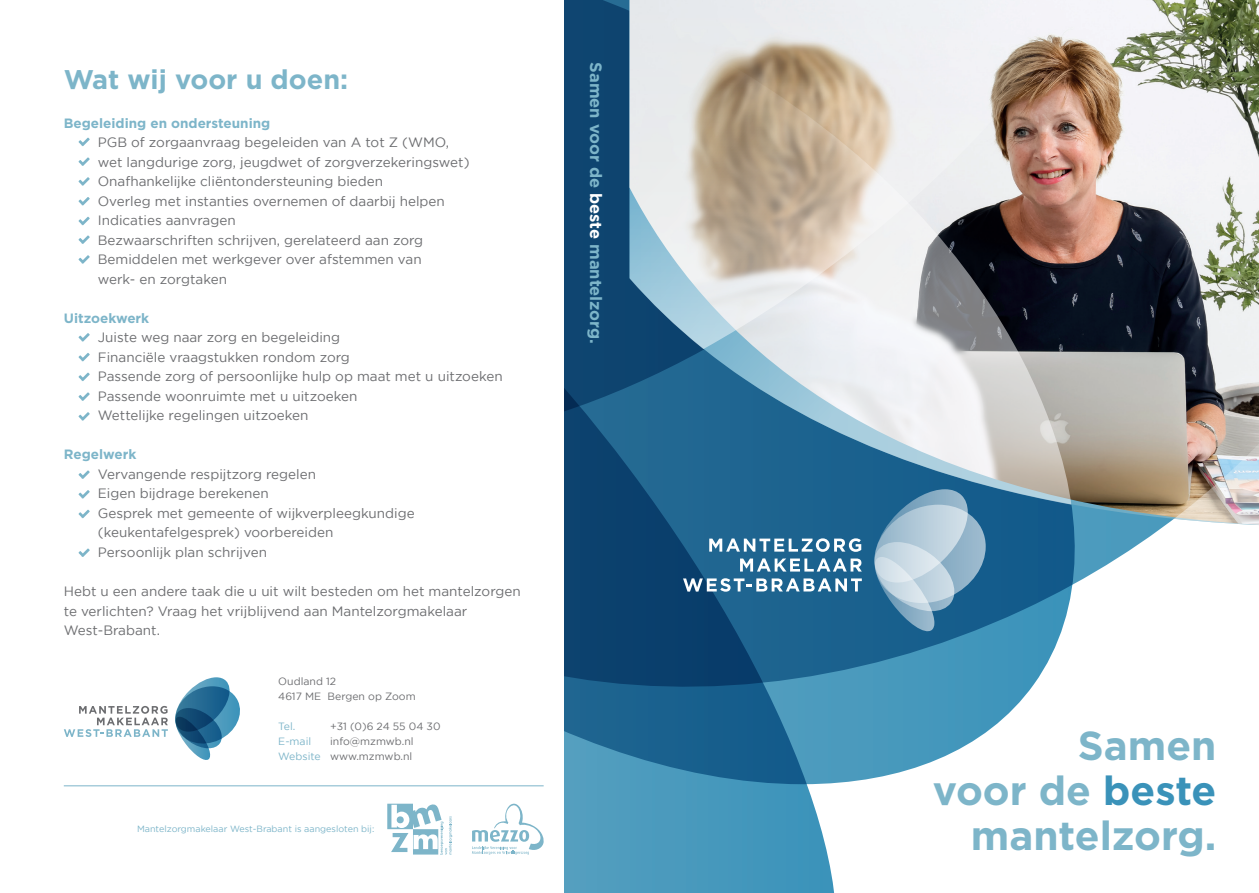
<style>
.page{position:relative;width:1259px;height:893px;background:#fff}
.page>*{position:absolute;margin:0;border:0;box-sizing:border-box;transform-origin:0 0}
.t1{font:700 40.5px "Gotham";color:#7db5c9}
.t2{font:700 27px "Gotham";color:#7db5c9}
.t3{font:700 16.5px "Gotham";color:#7db5c9}
.t4{font:13.5px "Gotham";color:#6c6d70}
.t5{font:700 13.5px "Gotham";color:#7db5c9}
.t6{font:10.5px "Gotham";color:#6c6d70}
.t7{font:10.5px "Gotham";color:#7db5c9}
.t8{font:9px "Gotham";color:#7db5c9}
.s1{color:#7db5c9}
.s2{color:#fff}
.s3{color:#3a92b9}
</style>
<div class="page">
<svg style="left:836px;top:687px;width:196px;height:96px"></svg>
<svg style="left:565px;top:687px;width:271px;height:206px;background:#3e8aaf"></svg>
<svg style="left:565px;top:0;width:601px;height:687px;background:#336b91"></svg>
<img style="left:629px;top:0;width:630px;height:525px">
<svg style="left:79px;top:333px;width:11px;height:9px"></svg>
<svg style="left:79px;top:353px;width:11px;height:8px"></svg>
<svg style="left:79px;top:373px;width:11px;height:8px"></svg>
<svg style="left:79px;top:392px;width:11px;height:9px"></svg>
<svg style="left:79px;top:412px;width:11px;height:9px"></svg>
<svg style="left:79px;top:138px;width:11px;height:8px"></svg>
<svg style="left:79px;top:157px;width:11px;height:9px"></svg>
<svg style="left:79px;top:177px;width:11px;height:9px"></svg>
<svg style="left:79px;top:197px;width:11px;height:8px"></svg>
<svg style="left:79px;top:217px;width:11px;height:8px"></svg>
<svg style="left:79px;top:235px;width:11px;height:9px"></svg>
<svg style="left:79px;top:255px;width:11px;height:9px"></svg>
<svg style="left:79px;top:470px;width:11px;height:9px"></svg>
<svg style="left:79px;top:490px;width:11px;height:9px"></svg>
<svg style="left:79px;top:510px;width:11px;height:8px"></svg>
<svg style="left:79px;top:548px;width:11px;height:9px"></svg>
<svg style="left:387px;top:804px;width:65px;height:51px"></svg>
<svg style="left:472px;top:804px;width:72px;height:51px"></svg>
<hr style="left:64px;top:785px;width:479px;height:1px;background:#7db5c9">
<img style="left:1174px;top:430px;width:85px;height:95px">
<svg style="left:629px;top:0;width:467px;height:349px"></svg>
<svg style="left:630px;top:12px;width:441px;height:493px"></svg>
<svg style="left:874px;top:489px;width:111px;height:142px;background:#7ca4be"></svg>
<svg style="left:709px;top:538px;width:152px;height:14px"></svg>
<svg style="left:740px;top:558px;width:122px;height:14px"></svg>
<svg style="left:683px;top:578px;width:179px;height:14px"></svg>
<svg style="left:175px;top:677px;width:65px;height:83px"></svg>
<svg style="left:64px;top:706px;width:104px;height:31px"></svg>
<p class="t2" style="left:64px;top:64px;width:286px">Wat wij voor u doen:</p>
<p class="t5" style="left:64px;top:115px;width:208px">Begeleiding en ondersteuning</p>
<p class="t4" style="left:98px;top:135px;width:353px">PGB of zorgaanvraag begeleiden van A tot Z (WMO,</p>
<p class="t4" style="left:98px;top:155px;width:373px">wet langdurige zorg, jeugdwet of zorgverzekeringswet)</p>
<p class="t4" style="left:98px;top:174px;width:287px">Onafhankelijke cliëntondersteuning bieden</p>
<p class="t4" style="left:98px;top:194px;width:348px">Overleg met instanties overnemen of daarbij helpen</p>
<p class="t4" style="left:98px;top:213px;width:139px">Indicaties aanvragen</p>
<p class="t4" style="left:98px;top:233px;width:327px">Bezwaarschriften schrijven, gerelateerd aan zorg</p>
<p class="t4" style="left:98px;top:252px;width:325px">Bemiddelen met werkgever over afstemmen van</p>
<p class="t4" style="left:98px;top:272px;width:131px">werk- en zorgtaken</p>
<p class="t5" style="left:64px;top:310px;width:87px">Uitzoekwerk</p>
<p class="t4" style="left:98px;top:330px;width:244px">Juiste weg naar zorg en begeleiding</p>
<p class="t4" style="left:98px;top:350px;width:254px">Financiële vraagstukken rondom zorg</p>
<p class="t4" style="left:98px;top:369px;width:406px">Passende zorg of persoonlijke hulp op maat met u uitzoeken</p>
<p class="t4" style="left:98px;top:389px;width:261px">Passende woonruimte met u uitzoeken</p>
<p class="t4" style="left:98px;top:408px;width:212px">Wettelijke regelingen uitzoeken</p>
<p class="t5" style="left:64px;top:447px;width:74px">Regelwerk</p>
<p class="t4" style="left:98px;top:467px;width:220px">Vervangende respijtzorg regelen</p>
<p class="t4" style="left:98px;top:486px;width:172px">Eigen bijdrage berekenen</p>
<p class="t4" style="left:98px;top:506px;width:318px">Gesprek met gemeente of wijkverpleegkundige</p>
<p class="t4" style="left:98px;top:525px;width:237px">(keukentafelgesprek) voorbereiden</p>
<p class="t4" style="left:98px;top:545px;width:171px">Persoonlijk plan schrijven</p>
<p class="t4" style="left:64px;top:584px;width:458px">Hebt u een andere taak die u uit wilt besteden om het mantelzorgen</p>
<p class="t4" style="left:64px;top:603px;width:405px">te verlichten? Vraag het vrijblijvend aan Mantelzorgmakelaar</p>
<p class="t4" style="left:64px;top:623px;width:98px">West-Brabant.</p>
<p class="t6" style="left:278px;top:675px;width:59px">Oudland 12</p>
<p class="t6" style="left:278px;top:690px;width:139px">4617 ME Bergen op Zoom</p>
<p class="t7" style="left:278px;top:720px;width:19px">Tel.</p>
<p class="t6" style="left:330px;top:720px;width:112px">+31 (0)6 24 55 04 30</p>
<p class="t7" style="left:278px;top:735px;width:34px">E-mail</p>
<p class="t6" style="left:330px;top:735px;width:85px">info@mzmwb.nl</p>
<p class="t6" style="left:278px;top:750px;width:135px"><span class="s1">Website</span> www.mzmwb.nl</p>
<p class="t8" style="left:137px;top:824px;width:239px">Mantelzorgmakelaar West-Brabant is aangesloten bij:</p>
<p class="t3" style="left:605px;top:62px;width:283px;rotate:90deg">Samen voor de <span class="s2">beste</span> mantelzorg.</p>
<p class="t1" style="left:1078px;top:723px;width:140px">Samen</p>
<p class="t1" style="left:933px;top:768px;width:285px">voor de <span class="s3">beste</span></p>
<p class="t1" style="left:971px;top:813px;width:247px">mantelzorg.</p>
</div>
